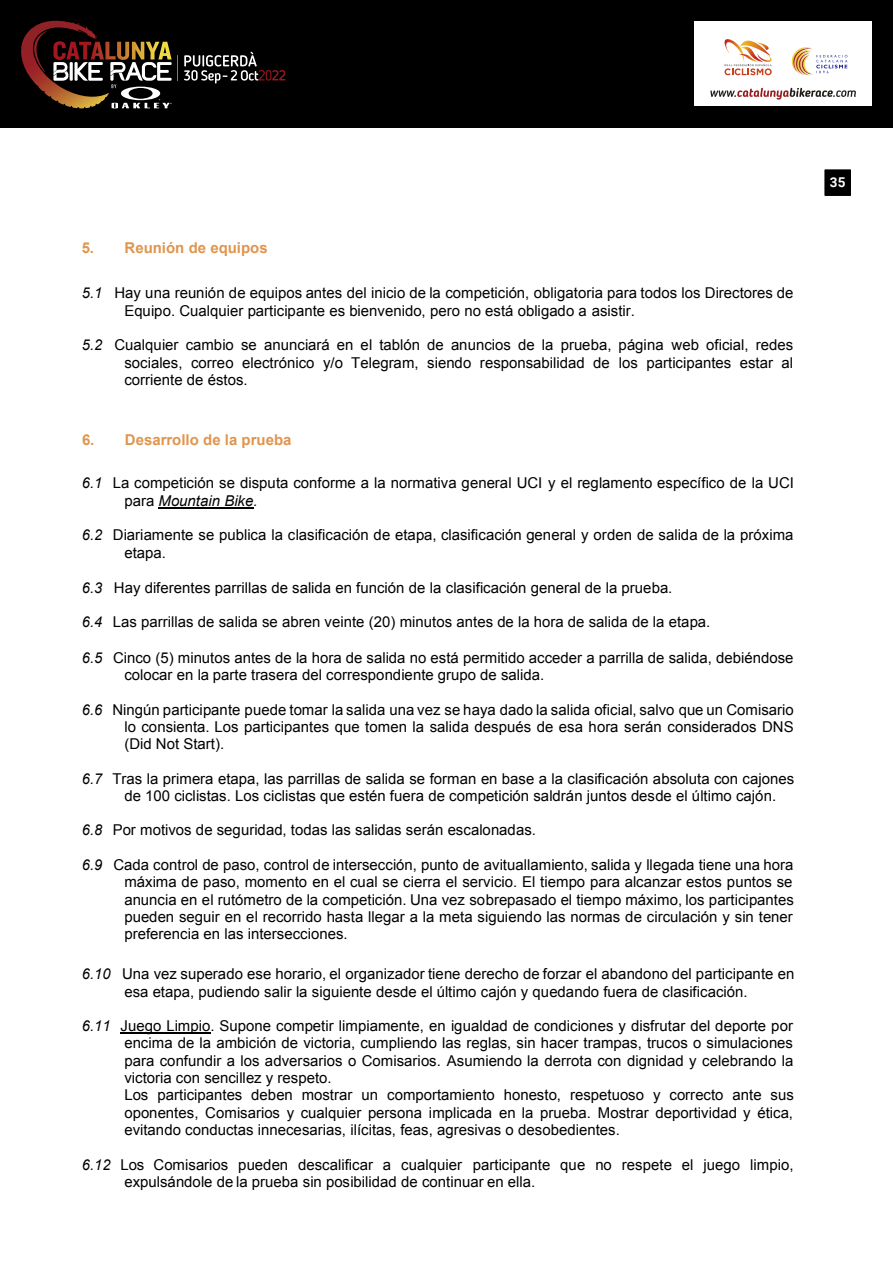
<style>
.page{position:relative;width:893px;height:1263px;background:#fff}
.page>*{position:absolute;margin:0;border:0;box-sizing:border-box;transform-origin:0 0}
.t1{font:15px/17.2px "Arial";color:#000}
.t2{font:700 15px "Arial";color:#e0954d}
.t3{font:700 13.5px "Roboto";color:#fff}
.s1{font-style:italic}
</style>
<div class="page">
<div style="left:0;top:0;width:893px;height:128px;background:#000"></div>
<div style="left:694px;top:21px;width:178px;height:85px;background:#fff"></div>
<svg style="left:724px;top:39px;width:48px;height:36px"></svg>
<svg style="left:710px;top:88px;width:146px;height:12px"></svg>
<svg style="left:791px;top:47px;width:56px;height:28px"></svg>
<svg style="left:184px;top:52px;width:101px;height:32px"></svg>
<svg style="left:28px;top:19px;width:150px;height:89px"></svg>
<div style="left:825px;top:170px;width:26px;height:26px;background:#000;border:1px solid #000"></div>
<hr style="left:158px;top:507px;width:95px;height:1px;background:#000">
<hr style="left:121px;top:1033px;width:90px;height:1px;background:#000">
<p class="t2" style="left:82px;top:242px;width:187px">5. Reunión de equipos</p>
<p class="t1" style="left:124px;top:286px;width:671px;text-indent:-43px"><span class="s1">5.1</span> Hay una reunión de equipos antes del inicio de la competición, obligatoria para todos los Directores de<br>Equipo. Cualquier participante es bienvenido, pero no está obligado a asistir.</p>
<p class="t1" style="left:124px;top:338px;width:670px;text-align:justify;text-indent:-43px"><span class="s1">5.2</span> Cualquier cambio se anunciará en el tablón de anuncios de la prueba, página web oficial, redes sociales, correo electrónico y/o Telegram, siendo responsabilidad de los participantes estar al corriente de éstos.</p>
<p class="t2" style="left:82px;top:434px;width:211px">6. Desarrollo de la prueba</p>
<p class="t1" style="left:124px;top:476px;width:671px;text-indent:-43px"><span class="s1">6.1</span> La competición se disputa conforme a la normativa general UCI y el reglamento específico de la UCI para <span class="s1">Mountain Bike.</span></p>
<p class="t1" style="left:124px;top:528px;width:671px;text-indent:-43px"><span class="s1">6.2</span> Diariamente se publica la clasificación de etapa, clasificación general y orden de salida de la próxima etapa.</p>
<p class="t1" style="left:82px;top:580px;width:592px"><span class="s1">6.3</span> Hay diferentes parrillas de salida en función de la clasificación general de la prueba.</p>
<p class="t1" style="left:82px;top:615px;width:630px"><span class="s1">6.4</span> Las parrillas de salida se abren veinte (20) minutos antes de la hora de salida de la etapa.</p>
<p class="t1" style="left:124px;top:650px;width:671px;text-indent:-43px"><span class="s1">6.5</span> Cinco (5) minutos antes de la hora de salida no está permitido acceder a parrilla de salida, debiéndose colocar en la parte trasera del correspondiente grupo de salida.</p>
<p class="t1" style="left:124px;top:702px;width:671px;text-align:justify;text-indent:-43px"><span class="s1">6.6</span> Ningún participante puede tomar la salida una vez se haya dado la salida oficial, salvo que un Comisario lo consienta. Los participantes que tomen la salida después de esa hora serán considerados DNS (Did Not Start).</p>
<p class="t1" style="left:124px;top:771px;width:671px;text-indent:-43px"><span class="s1">6.7</span> Tras la primera etapa, las parrillas de salida se forman en base a la clasificación absoluta con cajones de 100 ciclistas. Los ciclistas que estén fuera de competición saldrán juntos desde el último cajón.</p>
<p class="t1" style="left:82px;top:823px;width:456px"><span class="s1">6.8</span> Por motivos de seguridad, todas las salidas serán escalonadas.</p>
<p class="t1" style="left:124px;top:857px;width:671px;text-align:justify;text-indent:-43px"><span class="s1">6.9</span> Cada control de paso, control de intersección, punto de avituallamiento, salida y llegada tiene una hora máxima de paso, momento en el cual se cierra el servicio. El tiempo para alcanzar estos puntos se anuncia en el rutómetro de la competición. Una vez sobrepasado el tiempo máximo, los participantes pueden seguir en el recorrido hasta llegar a la meta siguiendo las normas de circulación y sin tener preferencia en las intersecciones.</p>
<p class="t1" style="left:82px;top:967px;width:714px;text-align:center"><span class="s1">6.10</span> Una vez superado ese horario, el organizador tiene derecho de forzar el abandono del participante en esa etapa, pudiendo salir la siguiente desde el último cajón y quedando fuera de clasificación.</p>
<p class="t1" style="left:124px;top:1018px;width:671px;text-indent:-43px"><span class="s1">6.11</span> Juego Limpio. Supone competir limpiamente, en igualdad de condiciones y disfrutar del deporte por encima de la ambición de victoria, cumpliendo las reglas, sin hacer trampas, trucos o simulaciones para confundir a los adversarios o Comisarios. Asumiendo la derrota con dignidad y celebrando la victoria con sencillez y respeto.<br>Los participantes deben mostrar un comportamiento honesto, respetuoso y correcto ante sus oponentes, Comisarios y cualquier persona implicada en la prueba. Mostrar deportividad y ética, evitando conductas innecesarias, ilícitas, feas, agresivas o desobedientes.</p>
<p class="t1" style="left:124px;top:1157px;width:670px;text-indent:-43px"><span class="s1">6.12</span> Los Comisarios pueden descalificar a cualquier participante que no respete el juego limpio, expulsándole de la prueba sin posibilidad de continuar en ella.</p>
<p class="t3" style="left:830px;top:177px;width:17px">35</p>
</div>
